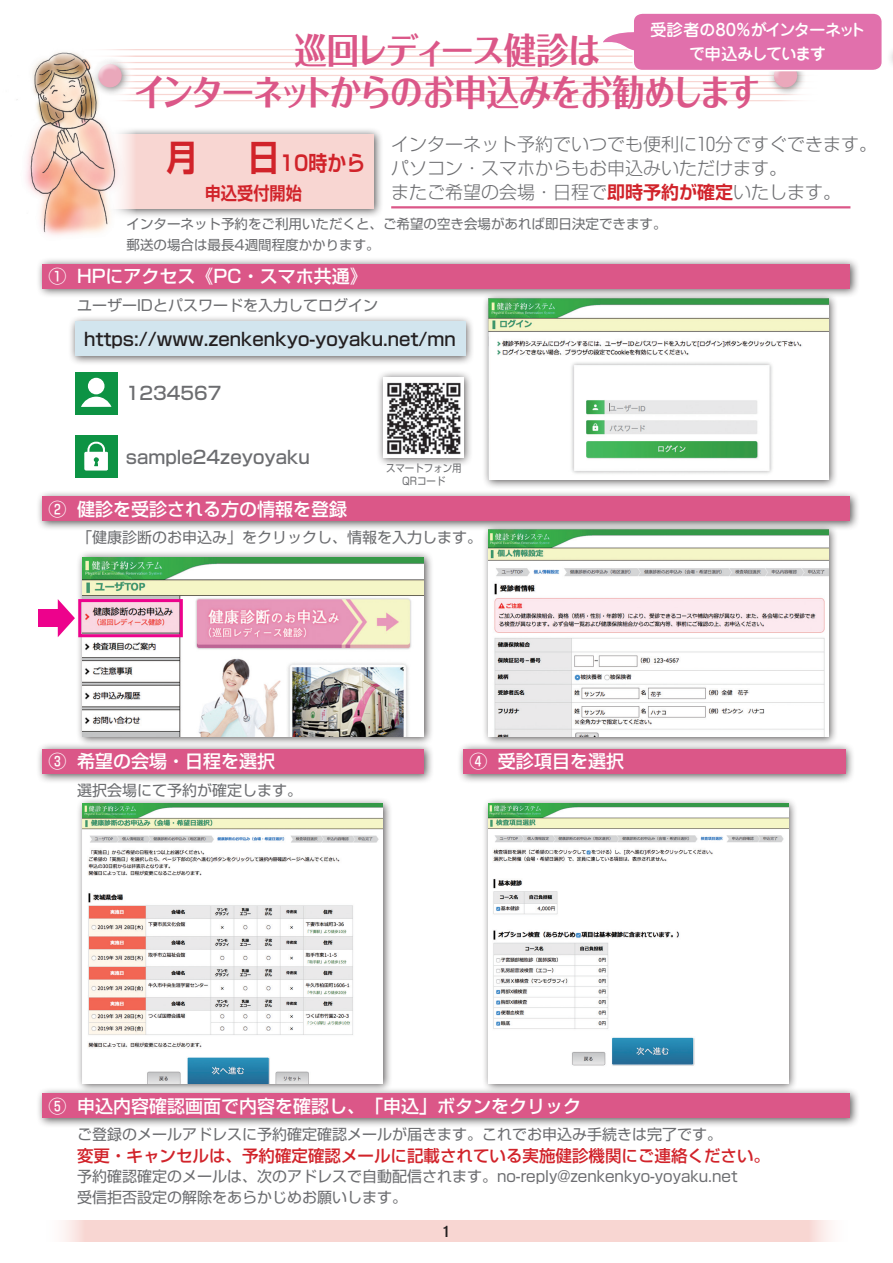
<style>
.page{position:relative;width:893px;height:1263px;background:#fff}
.page>*{position:absolute;margin:0;border:0;box-sizing:border-box;transform-origin:0 0}
.t1{font:700 36px/42px "Folk Pro";letter-spacing:-.07em;color:#db5788;text-align:center;scale:.9 1}
.t2{font:700 36px "Shin Go Pro De";color:#d1232a;scale:.9 1}
.t3{font:700 21px "Shin Go Pro De";color:#d1232a;scale:.9 1}
.t4{font:500 18px "Shin Go Pro";color:#fff}
.t5{font:300 18px/24px "Shin Go Pro";color:#6c6d70}
.t6{font:500 18px "Shin Go Pro";color:#231f20}
.t7{font:500 18px "Shin Go Pro";color:#6c6d70}
.t8{font:700 18px "Shin Go Pro De";color:#d1232a;scale:.9 1}
.t9{font:500 16.5px "Shin Go Pro";color:#d1232a}
.t10{font:500 16.5px/24px "Jun 34 Pro";letter-spacing:-.08em;color:#fff;text-align:center}
.t11{font:15px/21px "Shin Go Pro";color:#6c6d70}
.t12{font:500 15px "Kakumin Pro";color:#231f20}
.t13{font:13.5px/21px "Shin Go Pro";color:#6c6d70}
.t14{font:10.5px/13.5px "Shin Go Pro";color:#6c6d70;text-align:center;scale:.9 1}
.s1{font-size:36px}
.s2{font-family:"Shin Go Pro De";font-weight:700;color:#d1232a}
</style>
<div class="page">
<div style="left:43px;top:1220px;width:807px;height:22px;background:#f8d6d2"></div>
<div style="left:887px;top:46px;width:6px;height:24px;background:#fbfbfb"></div>
<div style="left:36px;top:257px;width:824px;height:41px;background:#231f20;opacity:.75"></div>
<div style="left:43px;top:264px;width:807px;height:25px;background:#db5788"></div>
<div style="left:36px;top:490px;width:824px;height:41px;background:#231f20;opacity:.75"></div>
<div style="left:43px;top:496px;width:807px;height:25px;background:#db5788"></div>
<div style="left:36px;top:742px;width:398px;height:42px;background:#231f20;opacity:.75"></div>
<div style="left:43px;top:749px;width:381px;height:25px;background:#db5788"></div>
<div style="left:36px;top:1087px;width:824px;height:41px;background:#231f20;opacity:.75"></div>
<div style="left:43px;top:1093px;width:807px;height:25px;background:#db5788"></div>
<div style="left:457px;top:742px;width:398px;height:42px;background:#231f20;opacity:.75"></div>
<div style="left:463px;top:749px;width:383px;height:25px;background:#db5788"></div>
<div style="left:39px;top:127px;width:345px;height:91px;background:#231f20;opacity:.75"></div>
<div style="left:45px;top:134px;width:329px;height:74px;background:#f8d6d2"></div>
<hr style="left:78px;top:49px;width:743px;height:2px;background:#f8d6d2">
<hr style="left:78px;top:55px;width:743px;height:2px;background:#f8d6d2">
<hr style="left:78px;top:62px;width:743px;height:1px;background:#f8d6d2">
<hr style="left:78px;top:68px;width:743px;height:2px;background:#f8d6d2">
<hr style="left:78px;top:75px;width:743px;height:1px;background:#f8d6d2">
<hr style="left:78px;top:81px;width:743px;height:1px;background:#f8d6d2">
<hr style="left:78px;top:87px;width:743px;height:2px;background:#f8d6d2">
<hr style="left:78px;top:94px;width:743px;height:1px;background:#f8d6d2">
<hr style="left:78px;top:100px;width:743px;height:2px;background:#f8d6d2">
<div style="left:767px;top:58px;width:40px;height:39px;background:#231f20;opacity:.58"></div>
<div style="left:769px;top:59px;width:31px;height:25px;background:#fff;opacity:.75"></div>
<div style="left:771px;top:67px;width:32px;height:26px;background:#fff;opacity:.75"></div>
<img style="left:16px;top:49px;width:120px;height:187px">
<div style="left:482px;top:292px;width:357px;height:197px;background:#231f20;opacity:.75"></div>
<img style="left:488px;top:299px;width:341px;height:180px">
<div style="left:482px;top:523px;width:357px;height:223px;background:#231f20;opacity:.75"></div>
<img style="left:488px;top:530px;width:341px;height:206px">
<div style="left:76px;top:550px;width:358px;height:196px;background:#231f20;opacity:.75"></div>
<img style="left:83px;top:557px;width:341px;height:179px">
<div style="left:76px;top:797px;width:317px;height:296px;background:#231f20;opacity:.75"></div>
<img style="left:83px;top:804px;width:300px;height:279px">
<div style="left:482px;top:797px;width:316px;height:296px;background:#231f20;opacity:.75"></div>
<img style="left:488px;top:804px;width:300px;height:279px">
<hr style="left:391px;top:206px;width:459px;height:2px;background:#db5788">
<div style="left:78px;top:599px;width:105px;height:38px;border:3px solid #ed028c"></div>
<div style="left:38px;top:610px;width:26px;height:17px;background:#ed028c"></div>
<svg style="left:58px;top:599px;width:17px;height:38px"></svg>
<div style="left:92px;top:58px;width:39px;height:39px;background:#231f20;opacity:.58"></div>
<div style="left:93px;top:59px;width:31px;height:25px;background:#fff;opacity:.75"></div>
<div style="left:96px;top:67px;width:31px;height:26px;background:#fff;opacity:.75"></div>
<svg style="left:600px;top:13px;width:282px;height:59px;background:#e584b7"></svg>
<div style="left:68px;top:315px;width:407px;height:51px;background:#231f20;opacity:.75"></div>
<div style="left:75px;top:322px;width:390px;height:34px;background:#d2e5ee"></div>
<div style="left:376px;top:370px;width:97px;height:97px;background:#231f20;opacity:.75"></div>
<div style="left:383px;top:377px;width:80px;height:80px;background:#fff"></div>
<img style="left:387px;top:382px;width:74px;height:73px">
<div style="left:75px;top:436px;width:42px;height:42px;background:#0d9344"></div>
<svg style="left:85px;top:442px;width:23px;height:28px"></svg>
<div style="left:75px;top:372px;width:42px;height:43px;background:#0d9344"></div>
<div style="left:88px;top:378px;width:17px;height:16px;background:#fff;border-radius:50%"></div>
<svg style="left:81px;top:397px;width:30px;height:10px"></svg>
<p class="t10" style="left:650px;top:16px;width:218px">受診者の80％がインターネットで申込みしています</p>
<h1 class="t1" style="left:134px;top:24px;width:698px">巡回レディース健診は<br>インターネットからのお申込みをお勧めします</h1>
<h1 class="t2" style="left:166px;top:128px;width:38px">月</h1>
<h2 class="t3" style="left:248px;top:146px;width:132px"><span class="s1">日</span>10時から</h2>
<p class="t8" style="left:205px;top:179px;width:110px">申込受付開始</p>
<p class="t5" style="left:391px;top:130px;width:487px">インターネット予約でいつでも便利に10分ですぐできます。パソコン・スマホからもお申込みいただけます。<br>またご希望の会場・日程で<span class="s2">即時予約が確定</span>いたします。</p>
<p class="t13" style="left:126px;top:212px;width:542px">インターネット予約をご利用いただくと、ご希望の空き会場があれば即日決定できます。郵送の場合は最長4週間程度かかります。</p>
<p class="t4" style="left:49px;top:262px;width:321px">① HPにアクセス《PC・スマホ共通》</p>
<p class="t11" style="left:77px;top:292px;width:303px">ユーザーIDとパスワードを入力してログイン</p>
<p class="t6" style="left:84px;top:324px;width:373px">https://www.zenkenkyo-yoyaku.net/mn</p>
<p class="t7" style="left:126px;top:379px;width:97px">1234567</p>
<p class="t7" style="left:126px;top:442px;width:185px">sample24zeyoyaku</p>
<p class="t14" style="left:386px;top:460px;width:85px">スマートフォン用<br>QRコード</p>
<p class="t4" style="left:49px;top:494px;width:300px">② 健診を受診される方の情報を登録</p>
<p class="t11" style="left:77px;top:525px;width:407px">「健康診断のお申込み」をクリックし、情報を入力します。</p>
<p class="t4" style="left:49px;top:747px;width:228px">③ 希望の会場・日程を選択</p>
<p class="t11" style="left:77px;top:778px;width:227px">選択会場にて予約が確定します。</p>
<p class="t4" style="left:469px;top:747px;width:156px">④ 受診項目を選択</p>
<p class="t4" style="left:49px;top:1091px;width:534px">⑤ 申込内容確認画面で内容を確認し、「申込」ボタンをクリック</p>
<p class="t11" style="left:77px;top:1122px;width:647px">ご登録のメールアドレスに予約確定確認メールが届きます。これでお申込み手続きは完了です。</p>
<p class="t9" style="left:77px;top:1143px;width:694px">変更・キャンセルは、予約確定確認メールに記載されている実施健診機関にご連絡ください。</p>
<p class="t11" style="left:77px;top:1164px;width:662px">予約確認確定のメールは、次のアドレスで自動配信されます。no-reply@zenkenkyo-yoyaku.net受信拒否設定の解除をあらかじめお願いします。</p>
<p class="t12" style="left:441px;top:1219px;width:12px">1</p>
</div>
